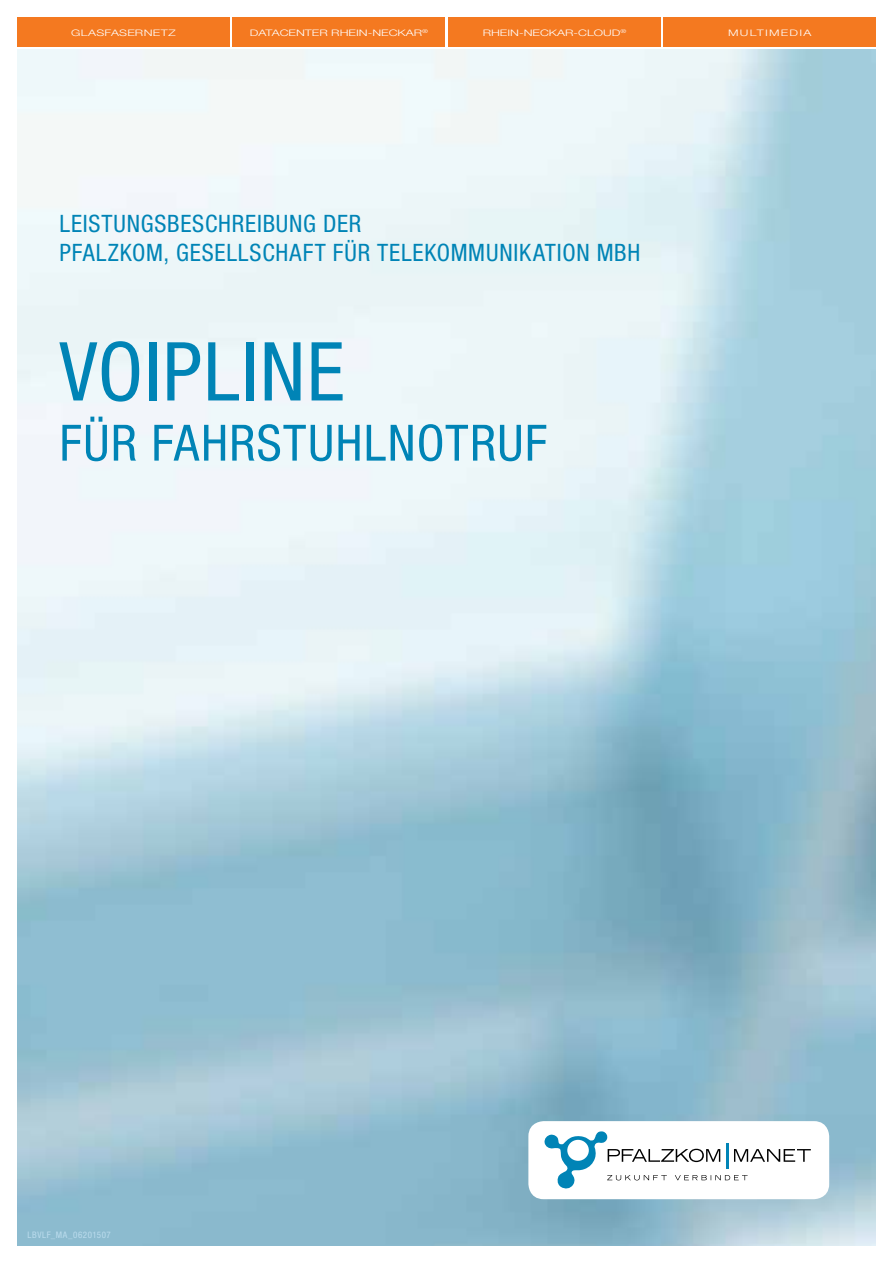
<style>
.page{position:relative;width:893px;height:1263px;background:#fff}
.page>*{position:absolute;margin:0;border:0;box-sizing:border-box;transform-origin:0 0}
.t1{font:condensed 81.45px "Helvetica Neue LT Std";color:#0084b6}
.t2{font:condensed 50.1px "Helvetica Neue LT Std";color:#0084b6}
.t3{font:condensed 24px/28.8px "Helvetica Neue LT Std";letter-spacing:.03em;color:#0084b6}
.t4{font:300 9px "Helvetica Neue LT Std";color:#fff;scale:1.4 1}
.t5{font:condensed 9px "Helvetica Neue LT Std";letter-spacing:.055em;color:#bbdced}
.t6{font:300 9px "Helvetica Neue LT Std";letter-spacing:.02em;color:#fff;scale:1.4 1}
.t7{font:300 9px "Helvetica Neue LT Std";letter-spacing:.1em;color:#fff;scale:1.4 1}
</style>
<div class="page">
<svg style="left:544px;top:1131px;width:267px;height:58px"></svg>
<div style="left:17px;top:17px;width:213px;height:30px;background:#f47920"></div>
<div style="left:233px;top:17px;width:212px;height:30px;background:#f47920"></div>
<div style="left:448px;top:17px;width:213px;height:30px;background:#f47920"></div>
<div style="left:664px;top:17px;width:212px;height:30px;background:#f47920"></div>
<p class="t6" style="left:71px;top:27px;width:76px">GLASFASERNETZ</p>
<p class="t4" style="left:250px;top:27px;width:129px">DATACENTER RHEIN-NECKAR<sup>®</sup></p>
<p class="t4" style="left:483px;top:27px;width:104px">RHEIN-NECKAR-CLOUD<sup>®</sup></p>
<p class="t7" style="left:728px;top:27px;width:61px">MULTIMEDIA</p>
<p class="t3" style="left:60px;top:209px;width:579px">LEISTUNGSBESCHREIBUNG DER<br>PFALZKOM, GESELLSCHAFT FÜR TELEKOMMUNIKATION MBH</p>
<h1 class="t1" style="left:60px;top:325px;width:216px">VOI PLINE</h1>
<h2 class="t2" style="left:60px;top:414px;width:26px">FÜR</h2>
<h2 class="t2" style="left:151px;top:414px;width:27px">FAHRSTUH</h2>
<h2 class="t2" style="left:364px;top:414px;width:51px">LNOTRUF</h2>
<p class="t5" style="left:28px;top:1229px;width:85px">LBVLF_MA_06201507</p>
</div>
